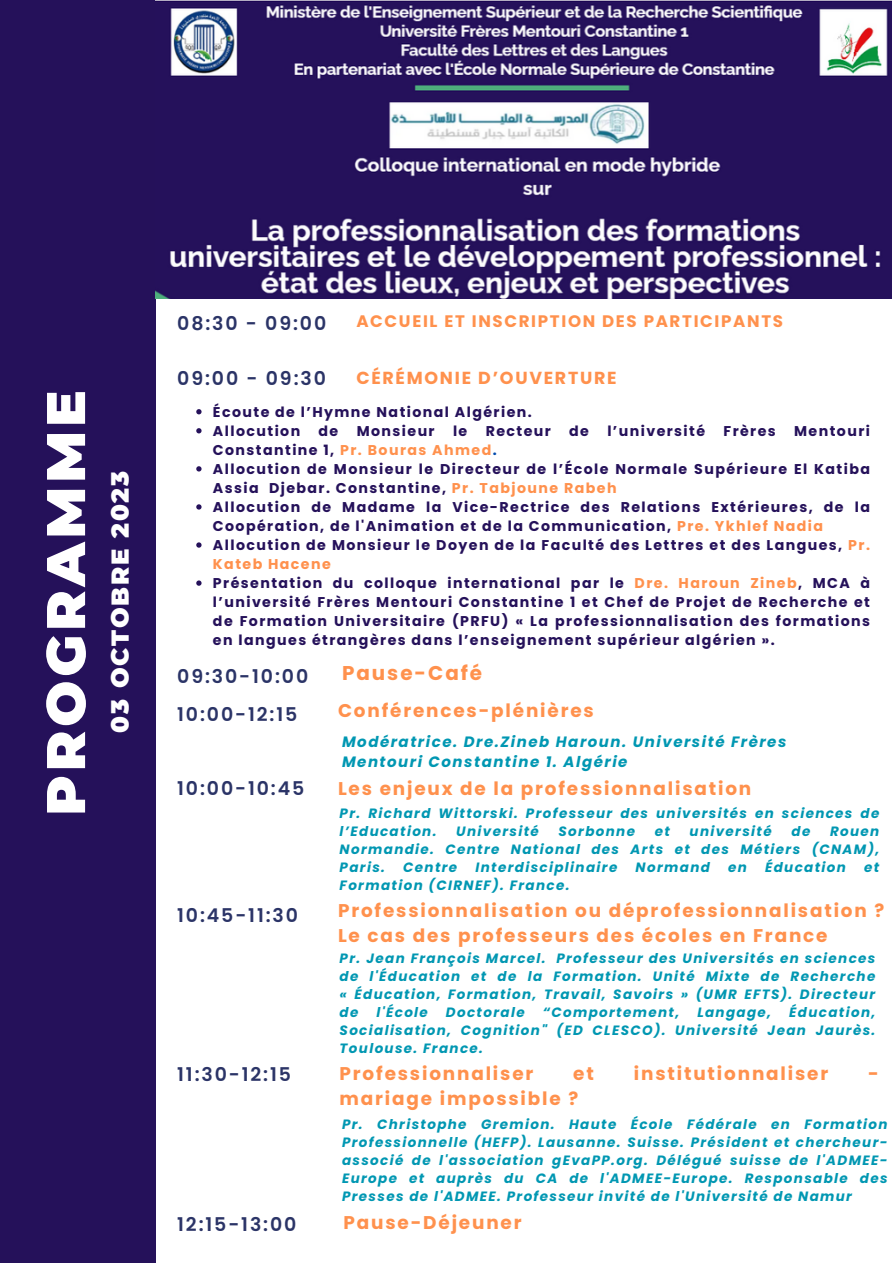
<style>
.page{position:relative;width:893px;height:1264px;background:#fff}
.page>*{position:absolute;margin:0;border:0;box-sizing:border-box;transform-origin:0 0}
.t1{font:900 54.3px "Montserrat";letter-spacing:.075em;color:#fff}
.t2{font:900 24.45px "Montserrat";letter-spacing:.075em;color:#fff}
.t3{font:700 19.95px "Poppins";letter-spacing:.1em;color:#ff914d}
.t4{font:600 18.9px "Poppins";letter-spacing:.1em;color:#2b3467}
.t5{font:700 18.45px "Poppins";letter-spacing:.1em;color:#ff914d}
.t6{font:700 17.4px "Poppins";letter-spacing:.1em;color:#ff914d}
.t7{font:700 16.65px "Poppins";letter-spacing:.1em;color:#ff914d}
.t8{font:italic 700 15px/20.2px "Poppins";letter-spacing:.1em;color:#0097b2}
.t9{font:700 14.25px/19px "Poppins";letter-spacing:.1em;color:#25115a}
.t10{font:700 14.25px "Poppins";letter-spacing:.1em;color:#ff914d}
.t11{font:italic 700 13.5px/18px "Poppins";letter-spacing:.1em;color:#0097b2;text-align:justify}
.s1{color:#25115a}
.s2{color:#004aad}
.s3{color:#ff914d}
</style>
<div class="page">
<div style="left:0;top:0;width:156px;height:1262px;background:#25115a"></div>
<img style="left:156px;top:0;width:735px;height:298px">
<svg style="left:196px;top:409px;width:5px;height:5px"></svg>
<svg style="left:196px;top:428px;width:5px;height:5px"></svg>
<svg style="left:196px;top:466px;width:5px;height:5px"></svg>
<svg style="left:196px;top:504px;width:5px;height:5px"></svg>
<svg style="left:196px;top:542px;width:5px;height:5px"></svg>
<svg style="left:196px;top:580px;width:5px;height:5px"></svg>
<p class="t1" style="left:32px;top:815px;width:427px;rotate:-90deg">PROGRAMME</p>
<p class="t2" style="left:105px;top:732px;width:263px;rotate:-90deg">03 OCTOBRE 2023</p>
<p class="t4" style="left:177px;top:310px;width:151px">08:30 - 09:00</p>
<p class="t4" style="left:177px;top:365px;width:150px">09:00 - 09:30</p>
<p class="t7" style="left:356px;top:309px;width:428px">ACCUEIL ET INSCRIPTION DES PARTICIPANTS</p>
<p class="t6" style="left:356px;top:366px;width:262px">CÉRÉMONIE D’OUVERTURE</p>
<p class="t9" style="left:213px;top:402px;width:320px">Écoute de l’Hymne National Algérien.</p>
<p class="t9" style="left:213px;top:421px;width:89px">Allocution</p>
<p class="t9" style="left:318px;top:421px;width:21px">de</p>
<p class="t9" style="left:356px;top:421px;width:79px">Monsieur</p>
<p class="t9" style="left:453px;top:421px;width:16px">le</p>
<p class="t9" style="left:485px;top:421px;width:67px">Recteur</p>
<p class="t9" style="left:569px;top:421px;width:21px">de</p>
<p class="t9" style="left:607px;top:421px;width:99px">l’université</p>
<p class="t9" style="left:723px;top:421px;width:54px">Frères</p>
<p class="t9" style="left:794px;top:421px;width:77px">Mentouri</p>
<p class="t10" style="left:213px;top:439px;width:285px"><span class="s1">Constantine 1,</span> Pr. Bouras Ahmed<span class="s2">.</span></p>
<p class="t9" style="left:213px;top:459px;width:658px">Allocution de Monsieur le Directeur de l’École Normale Supérieure El Katiba<br>Assia Djebar. Constantine, <span class="s3">Pr. Tabjoune Rabeh</span></p>
<p class="t9" style="left:213px;top:497px;width:658px">Allocution de Madame la Vice-Rectrice des Relations Extérieures, de la<br>Coopération, de l'Animation et de la Communication, <span class="s3">Pre. Ykhlef Nadia</span></p>
<p class="t9" style="left:213px;top:535px;width:658px">Allocution de Monsieur le Doyen de la Faculté des Lettres et des Langues, <span class="s3">Pr.<br>Kateb Hacene</span></p>
<p class="t9" style="left:213px;top:573px;width:658px;text-align:justify">Présentation du colloque international par le <span class="s3">Dre. Haroun Zineb</span>, MCA à l’université Frères Mentouri Constantine 1 et Chef de Projet de Recherche et de Formation Universitaire (PRFU) « La professionnalisation des formations en langues étrangères dans l’enseignement supérieur algérien ».</p>
<p class="t4" style="left:177px;top:663px;width:132px">09:30-10:00</p>
<p class="t3" style="left:342px;top:659px;width:142px">Pause-Café</p>
<p class="t4" style="left:177px;top:701px;width:122px">10:00-12:15</p>
<p class="t5" style="left:338px;top:697px;width:257px">Conférences-plénières</p>
<p class="t8" style="left:342px;top:731px;width:446px">Modératrice. Dre.Zineb Haroun. Université Frères<br>Mentouri Constantine 1. Algérie</p>
<p class="t4" style="left:177px;top:775px;width:129px">10:00-10:45</p>
<p class="t5" style="left:338px;top:776px;width:415px">Les enjeux de la professionnalisation</p>
<p class="t11" style="left:339px;top:804px;width:541px">Pr. Richard Wittorski. Professeur des universités en sciences de l’Education.</p>
<p class="t11" style="left:456px;top:822px;width:84px">Université</p>
<p class="t11" style="left:558px;top:822px;width:78px">Sorbonne</p>
<p class="t11" style="left:654px;top:822px;width:17px">et</p>
<p class="t11" style="left:689px;top:822px;width:84px">université</p>
<p class="t11" style="left:791px;top:822px;width:20px">de</p>
<p class="t11" style="left:339px;top:822px;width:541px;text-indent:490px">Rouen Normandie. Centre National des Arts et des Métiers (CNAM), Paris.</p>
<p class="t11" style="left:403px;top:858px;width:55px">Centre</p>
<p class="t11" style="left:475px;top:858px;width:143px">Interdisciplinaire</p>
<p class="t11" style="left:635px;top:858px;width:76px">Normand</p>
<p class="t11" style="left:728px;top:858px;width:20px">en</p>
<p class="t11" style="left:765px;top:858px;width:82px">Éducation</p>
<p class="t11" style="left:864px;top:858px;width:17px">et</p>
<p class="t11" style="left:339px;top:876px;width:231px">Formation (CIRNEF). France.</p>
<p class="t4" style="left:177px;top:902px;width:122px">10:45-11:30</p>
<p class="t5" style="left:338px;top:897px;width:548px">Professionnalisation ou déprofessionnalisation ?</p>
<p class="t11" style="left:339px;top:949px;width:537px">Pr. Jean François Marcel. Professeur des Universités en sciences de l'Éducation et de la Formation. Unité Mixte de Recherche « Éducation, Formation, Travail, Savoirs » (UMR EFTS). Directeur de</p>
<p class="t5" style="left:338px;top:922px;width:491px">Le cas des professeurs des écoles en France</p>
<p class="t11" style="left:339px;top:1003px;width:537px;text-indent:449px">Éducation, Socialisation, Cognition" (ED CLESCO). Université Jean Jaurès.<br>Toulouse. France.</p>
<p class="t11" style="left:376px;top:1003px;width:53px">l'École</p>
<p class="t11" style="left:446px;top:1003px;width:80px">Doctorale</p>
<p class="t11" style="left:542px;top:1003px;width:138px">“Comportement,</p>
<p class="t11" style="left:697px;top:1003px;width:75px">Langage,</p>
<p class="t4" style="left:177px;top:1061px;width:115px">11:30-12:15</p>
<p class="t5" style="left:339px;top:1060px;width:195px">Professionnaliser</p>
<p class="t5" style="left:573px;top:1060px;width:22px">et</p>
<p class="t5" style="left:633px;top:1060px;width:196px">institutionnaliser</p>
<p class="t5" style="left:868px;top:1060px;width:12px">-</p>
<p class="t5" style="left:339px;top:1085px;width:240px">mariage impossible ?</p>
<p class="t11" style="left:342px;top:1115px;width:547px">Pr. Christophe Gremion. Haute École Fédérale en Formation Professionnelle (HEFP). Lausanne. Suisse. Président et chercheur&shy;associé de l'association gEvaPP.org. Délégué suisse de l'ADMEE-Europe et auprès du CA de l'ADMEE-Europe. Responsable des Presses de l'ADMEE. Professeur invité de l'Université de Namur</p>
<p class="t4" style="left:177px;top:1210px;width:121px">12:15-13:00</p>
<p class="t5" style="left:343px;top:1209px;width:179px">Pause-Déjeuner</p>
</div>
